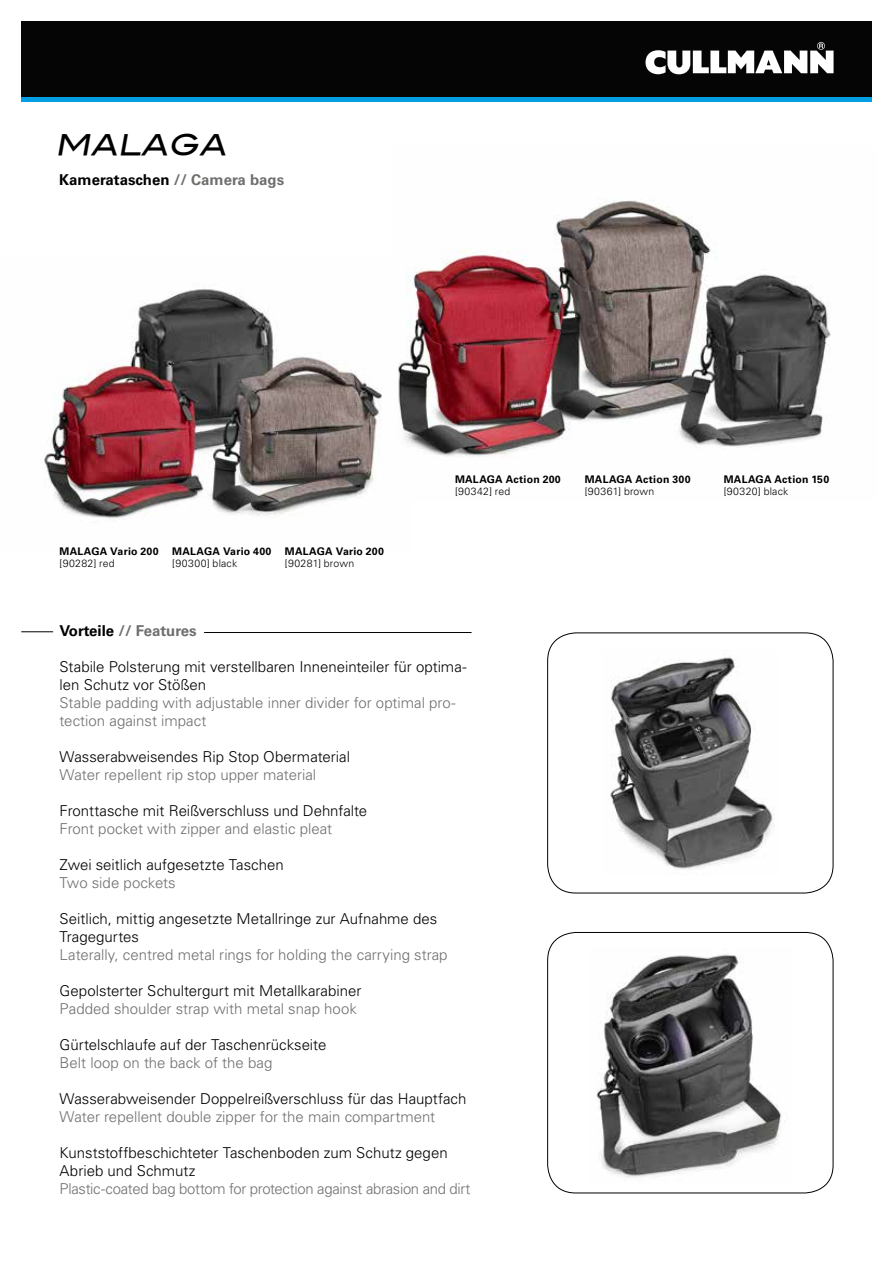
<style>
.page{position:relative;width:893px;height:1263px;background:#fff}
.page>*{position:absolute;margin:0;border:0;box-sizing:border-box;transform-origin:0 0}
.t1{font:italic 28.5px "Blair Md ITCTT Medium";color:#000}
.t2{font:300 15px/18px "Univers LT Std";color:#000}
.t3{font:300 15px/18px "Univers LT Std";color:#6f6f6e}
.t4{font:300 15px "Univers LT Std";letter-spacing:-.02em;color:#6f6f6e}
.t5{font:700 15px "Univers LT Std";color:#000}
.t6{font:700 15px "Univers LT Std";color:#6f6f6e}
.t7{font:700 10.5px "Univers LT Std";letter-spacing:.025em;color:#000}
.t8{font:300 10.5px "Univers LT Std";letter-spacing:.02em;color:#000}
.s1{color:#6f6f6e}
.s2{color:#000}
</style>
<div class="page">
<hr style="left:204px;top:632px;width:268px;height:1px;background:#000">
<hr style="left:21px;top:631px;width:32px;height:1px;background:#000">
<div style="left:21px;top:21px;width:851px;height:79px;background:#040504"></div>
<hr style="left:21px;top:98px;width:851px;height:4px;background:#009ee2">
<svg style="left:645px;top:42px;width:189px;height:32px"></svg>
<svg style="left:547px;top:632px;width:287px;height:262px"></svg>
<svg style="left:547px;top:932px;width:287px;height:262px"></svg>
<img style="left:44px;top:289px;width:338px;height:230px">
<img style="left:398px;top:198px;width:433px;height:259px">
<h1 class="t1" style="left:55px;top:122px;width:179px">MALAGA</h1>
<p class="t5" style="left:59px;top:171px;width:226px">Kamerataschen <span class="s1">// Camera bags</span></p>
<p class="t7" style="left:60px;top:545px;width:101px">MALAGA Vario 200</p>
<p class="t8" style="left:60px;top:557px;width:57px">[90282] red</p>
<p class="t7" style="left:172px;top:545px;width:101px">MALAGA Vario 400</p>
<p class="t8" style="left:172px;top:557px;width:67px">[90300] black</p>
<p class="t7" style="left:285px;top:545px;width:101px">MALAGA Vario 200</p>
<p class="t8" style="left:285px;top:557px;width:71px">[90281] brown</p>
<p class="t7" style="left:455px;top:473px;width:107px">MALAGA Action 200</p>
<p class="t8" style="left:455px;top:485px;width:57px">[90342] red</p>
<p class="t6" style="left:60px;top:622px;width:139px"><span class="s2">Vorteile</span> // Features</p>
<p class="t2" style="left:60px;top:657px;width:408px">Stabile Polsterung mit verstellbaren Inneneinteiler für optima&shy;len Schutz vor Stößen</p>
<p class="t3" style="left:60px;top:693px;width:398px">Stable padding with adjustable inner divider for optimal pro&shy;tection against impact</p>
<p class="t2" style="left:60px;top:747px;width:292px">Wasserabweisendes Rip Stop Obermaterial</p>
<p class="t3" style="left:60px;top:765px;width:258px">Water repellent rip stop upper material</p>
<p class="t2" style="left:60px;top:801px;width:309px">Fronttasche mit Reißverschluss und Dehnfalte</p>
<p class="t3" style="left:60px;top:819px;width:274px">Front pocket with zipper and elastic pleat</p>
<p class="t2" style="left:60px;top:855px;width:226px">Zwei seitlich aufgesetzte Taschen</p>
<p class="t3" style="left:60px;top:873px;width:118px">Two side pockets</p>
<p class="t2" style="left:60px;top:909px;width:379px">Seitlich, mittig angesetzte Metallringe zur Aufnahme des<br>Tragegurtes</p>
<p class="t3" style="left:60px;top:945px;width:389px">Laterally, centred metal rings for holding the carrying strap</p>
<p class="t2" style="left:60px;top:981px;width:303px">Gepolsterter Schultergurt mit Metallkarabiner</p>
<p class="t3" style="left:60px;top:999px;width:299px">Padded shoulder strap with metal snap hook</p>
<p class="t2" style="left:60px;top:1035px;width:268px">Gürtelschlaufe auf der Taschenrückseite</p>
<p class="t3" style="left:60px;top:1053px;width:214px">Belt loop on the back of the bag</p>
<p class="t2" style="left:60px;top:1089px;width:408px">Wasserabweisender Doppelreißverschluss für das Hauptfach</p>
<p class="t3" style="left:60px;top:1107px;width:377px">Water repellent double zipper for the main compartment</p>
<p class="t2" style="left:60px;top:1143px;width:390px">Kunststoffbeschichteter Taschenboden zum Schutz gegen<br>Abrieb und Schmutz</p>
<p class="t4" style="left:60px;top:1179px;width:412px">Plastic-coated bag bottom for protection against abrasion and dirt</p>
<p class="t7" style="left:585px;top:473px;width:107px">MALAGA Action 300</p>
<p class="t8" style="left:585px;top:485px;width:71px">[90361] brown</p>
<p class="t7" style="left:724px;top:473px;width:107px">MALAGA Action 150</p>
<p class="t8" style="left:724px;top:485px;width:66px">[90320] black</p>
</div>
